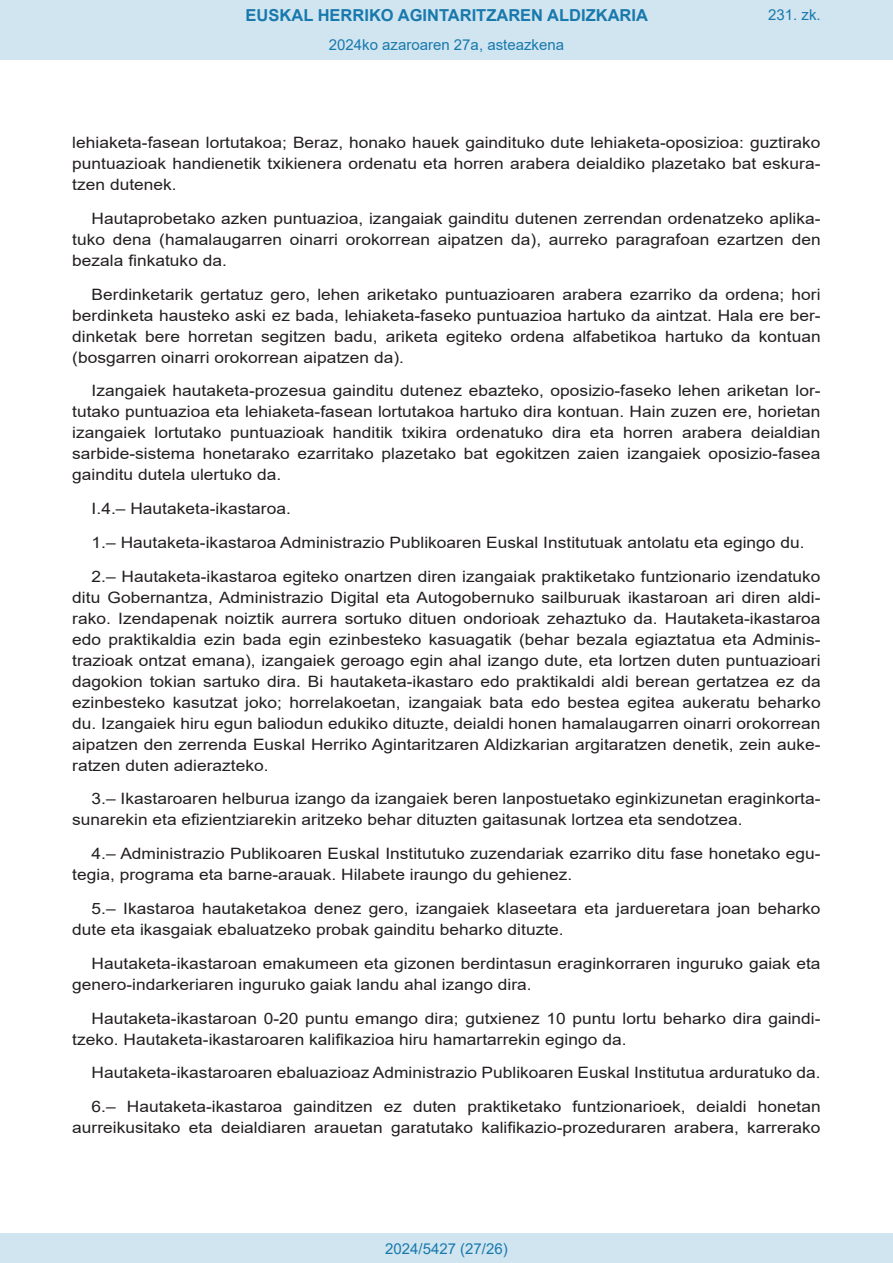
<style>
.page{position:relative;width:893px;height:1263px;background:#fff}
.page>*{position:absolute;margin:0;border:0;box-sizing:border-box;transform-origin:0 0}
.t1{font:700 16.5px "Arial";color:#1879ad}
.BOPVDetalle{font:15.6px/21px "Arial";color:#231f20;text-align:justify;scale:1.11 1}
.Paginacion_Centro{font:15px "Arial";color:#1879ad}
</style>
<div class="page">
<div style="left:0;top:0;width:893px;height:60px;background:#d0e5f0"></div>
<div style="left:0;top:1233px;width:893px;height:30px;background:#d0e5f0"></div>
<p class="t1" style="left:246px;top:3px;width:404px">EUSKAL HERRIKO AGINTARITZAREN ALDIZKARIA</p>
<p class="Paginacion_Centro" style="left:329px;top:35px;width:237px">2024ko azaroaren 27a, asteazkena</p>
<p class="Paginacion_Centro" style="left:768px;top:5px;width:54px">231. zk.</p>
<p class="BOPVDetalle" style="left:72px;top:132px;width:676px">lehiaketa-fasean lortutakoa; Beraz, honako hauek gaindituko dute lehiaketa-oposizioa: guztirako puntuazioak handienetik txikienera ordenatu eta horren arabera deialdiko plazetako bat eskura&shy;tzen dutenek.</p>
<p class="BOPVDetalle" style="left:72px;top:208px;width:676px;text-indent:19px">Hautaprobetako azken puntuazioa, izangaiak gainditu dutenen zerrendan ordenatzeko aplika&shy;tuko dena (hamalaugarren oinarri orokorrean aipatzen da), aurreko paragrafoan ezartzen den bezala finkatuko da.</p>
<p class="BOPVDetalle" style="left:72px;top:284px;width:676px;text-indent:19px">Berdinketarik gertatuz gero, lehen ariketako puntuazioaren arabera ezarriko da ordena; hori berdinketa hausteko aski ez bada, lehiaketa-faseko puntuazioa hartuko da aintzat. Hala ere ber&shy;dinketak bere horretan segitzen badu, ariketa egiteko ordena alfabetikoa hartuko da kontuan (bosgarren oinarri orokorrean aipatzen da).</p>
<p class="BOPVDetalle" style="left:72px;top:380px;width:676px;text-indent:19px">Izangaiek hautaketa-prozesua gainditu dutenez ebazteko, oposizio-faseko lehen ariketan lor&shy;tutako puntuazioa eta lehiaketa-fasean lortutakoa hartuko dira kontuan. Hain zuzen ere, horietan izangaiek lortutako puntuazioak handitik txikira ordenatuko dira eta horren arabera deialdian sarbide-sistema honetarako ezarritako plazetako bat egokitzen zaien izangaiek oposizio-fasea gainditu dutela ulertuko da.</p>
<p class="BOPVDetalle" style="left:92px;top:498px;width:181px">I.4.– Hautaketa-ikastaroa.</p>
<p class="BOPVDetalle" style="left:92px;top:532px;width:644px">1.– Hautaketa-ikastaroa Administrazio Publikoaren Euskal Institutuak antolatu eta egingo du.</p>
<p class="BOPVDetalle" style="left:72px;top:566px;width:676px;text-indent:19px">2.– Hautaketa-ikastaroa egiteko onartzen diren izangaiak praktiketako funtzionario izendatuko ditu Gobernantza, Administrazio Digital eta Autogobernuko sailburuak ikastaroan ari diren aldi&shy;rako. Izendapenak noiztik aurrera sortuko dituen ondorioak zehaztuko da. Hautaketa-ikastaroa edo praktikaldia ezin bada egin ezinbesteko kasuagatik (behar bezala egiaztatua eta Adminis&shy;trazioak ontzat emana), izangaiek geroago egin ahal izango dute, eta lortzen duten puntuazioari dagokion tokian sartuko dira. Bi hautaketa-ikastaro edo praktikaldi aldi berean gertatzea ez da ezinbesteko kasutzat joko; horrelakoetan, izangaiak bata edo bestea egitea aukeratu beharko du. Izangaiek hiru egun baliodun edukiko dituzte, deialdi honen hamalaugarren oinarri orokorrean aipatzen den zerrenda Euskal Herriko Agintaritzaren Aldizkarian argitaratzen denetik, zein auke&shy;ratzen duten adierazteko.</p>
<p class="BOPVDetalle" style="left:72px;top:788px;width:676px;text-indent:19px">3.– Ikastaroaren helburua izango da izangaiek beren lanpostuetako eginkizunetan eraginkorta&shy;sunarekin eta efizientziarekin aritzeko behar dituzten gaitasunak lortzea eta sendotzea.</p>
<p class="BOPVDetalle" style="left:72px;top:843px;width:676px;text-indent:19px">4.– Administrazio Publikoaren Euskal Institutuko zuzendariak ezarriko ditu fase honetako egu&shy;tegia, programa eta barne-arauak. Hilabete iraungo du gehienez.</p>
<p class="BOPVDetalle" style="left:72px;top:898px;width:676px;text-indent:19px">5.– Ikastaroa hautaketakoa denez gero, izangaiek klaseetara eta jardueretara joan beharko dute eta ikasgaiak ebaluatzeko probak gainditu beharko dituzte.</p>
<p class="BOPVDetalle" style="left:72px;top:953px;width:676px;text-indent:19px">Hautaketa-ikastaroan emakumeen eta gizonen berdintasun eraginkorraren inguruko gaiak eta genero-indarkeriaren inguruko gaiak landu ahal izango dira.</p>
<p class="BOPVDetalle" style="left:72px;top:1007px;width:676px;text-indent:19px">Hautaketa-ikastaroan 0-20 puntu emango dira; gutxienez 10 puntu lortu beharko dira gaindi&shy;tzeko. Hautaketa-ikastaroaren kalifikazioa hiru hamartarrekin egingo da.</p>
<p class="BOPVDetalle" style="left:92px;top:1062px;width:658px">Hautaketa-ikastaroaren ebaluazioaz Administrazio Publikoaren Euskal Institutua arduratuko da.</p>
<p class="BOPVDetalle" style="left:72px;top:1096px;width:676px;text-align:right">6.– Hautaketa-ikastaroa gainditzen ez duten praktiketako funtzionarioek, deialdi honetan aurreikusitako eta deialdiaren arauetan garatutako kalifikazio-prozeduraren arabera, karrerako</p>
<p class="Paginacion_Centro" style="left:385px;top:1238px;width:124px">2024/5427 (27/26)</p>
</div>
